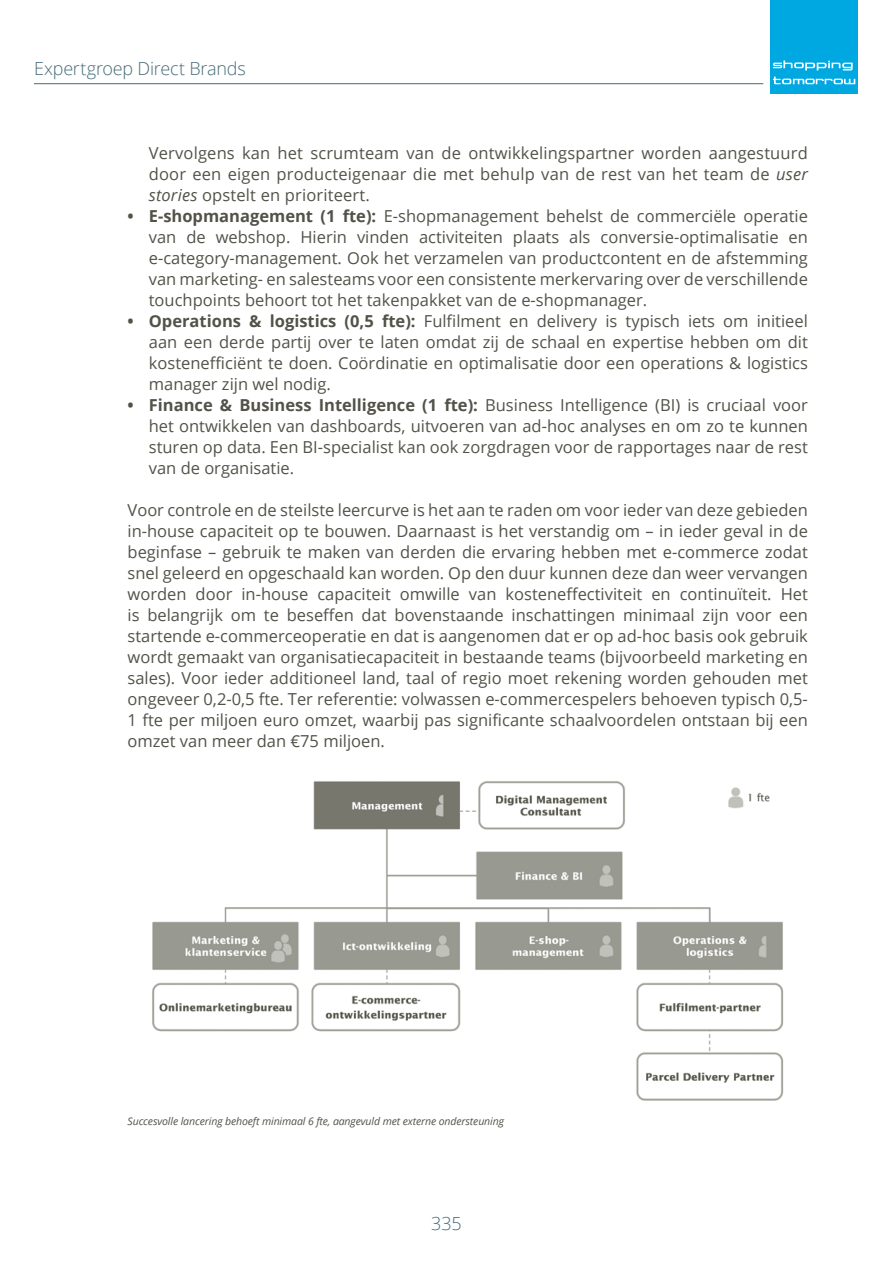
<style>
.page{position:relative;width:893px;height:1263px;background:#fff}
.page>*{position:absolute;margin:0;border:0;box-sizing:border-box;transform-origin:0 0}
.t1{font:300 18px "Open Sans";letter-spacing:-.01em;color:#476c78}
.Bullets{font:16.5px/21px "Open Sans";color:#535249;text-align:justify}
.Figuurbijschrift{font:italic 10.5px "Open Sans";letter-spacing:-.01em;color:#535249}
.s1{font-style:italic}
.s2{font-weight:700}
</style>
<div class="page">
<div style="left:770px;top:0;width:88px;height:94px;background:#00a8e2"></div>
<svg style="left:773px;top:60px;width:80px;height:10px"></svg>
<svg style="left:773px;top:77px;width:82px;height:7px"></svg>
<hr style="left:34px;top:83px;width:729px;height:1px;background:#476c78">
<img style="left:152px;top:781px;width:632px;height:320px">
<p class="t1" style="left:34px;top:56px;width:213px">Expertgroep Direct Brands</p>
<p class="Bullets" style="left:149px;top:142px;width:661px">Vervolgens kan het scrumteam van de ontwikkelingspartner worden aangestuurd door een eigen producteigenaar die met behulp van de rest van het team de <span class="s1">user stories</span> opstelt en prioriteert.</p>
<p class="Bullets" style="left:149px;top:205px;width:661px;text-indent:-21px"><span class="s2">• E-shopmanagement (1 fte):</span> E-shopmanagement behelst de commerciële operatie van de webshop. Hierin vinden activiteiten plaats als conversie-optimalisatie en e-category-management. Ook het verzamelen van productcontent en de afstemming van marketing- en salesteams voor een consistente merkervaring over de verschillende touchpoints behoort tot het takenpakket van de e-shopmanager.</p>
<p class="Bullets" style="left:149px;top:310px;width:661px;text-indent:-21px"><span class="s2">• Operations &amp; logistics (0,5 fte):</span> Fulfilment en delivery is typisch iets om initieel aan een derde partij over te laten omdat zij de schaal en expertise hebben om dit kostenefficiënt te doen. Coördinatie en optimalisatie door een operations &amp; logistics manager zijn wel nodig.</p>
<p class="Bullets" style="left:149px;top:394px;width:661px;text-indent:-21px"><span class="s2">• Finance &amp; Business Intelligence (1 fte):</span> Business Intelligence (BI) is cruciaal voor het ontwikkelen van dashboards, uitvoeren van ad-hoc analyses en om zo te kunnen sturen op data. Een BI-specialist kan ook zorgdragen voor de rapportages naar de rest van de organisatie.</p>
<p class="Bullets" style="left:128px;top:499px;width:682px">Voor controle en de steilste leercurve is het aan te raden om voor ieder van deze gebieden in-house capaciteit op te bouwen. Daarnaast is het verstandig om – in ieder geval in de beginfase – gebruik te maken van derden die ervaring hebben met e-commerce zodat snel geleerd en opgeschaald kan worden. Op den duur kunnen deze dan weer vervangen worden door in-house capaciteit omwille van kosteneffectiviteit en continuïteit. Het is belangrijk om te beseffen dat bovenstaande inschattingen minimaal zijn voor een startende e-commerceoperatie en dat is aangenomen dat er op ad-hoc basis ook gebruik wordt gemaakt van organisatiecapaciteit in bestaande teams (bijvoorbeeld marketing en sales). Voor ieder additioneel land, taal of regio moet rekening worden gehouden met ongeveer 0,2-0,5 fte. Ter referentie: volwassen e-commercespelers behoeven typisch 0,5- 1 fte per miljoen euro omzet, waarbij pas significante schaalvoordelen ontstaan bij een omzet van meer dan €75 miljoen.</p>
<p class="Figuurbijschrift" style="left:128px;top:1114px;width:378px">Succesvolle lancering behoeft minimaal 6 fte, aangevuld met externe ondersteuning</p>
<p class="t1" style="left:431px;top:1211px;width:32px">335</p>
</div>
